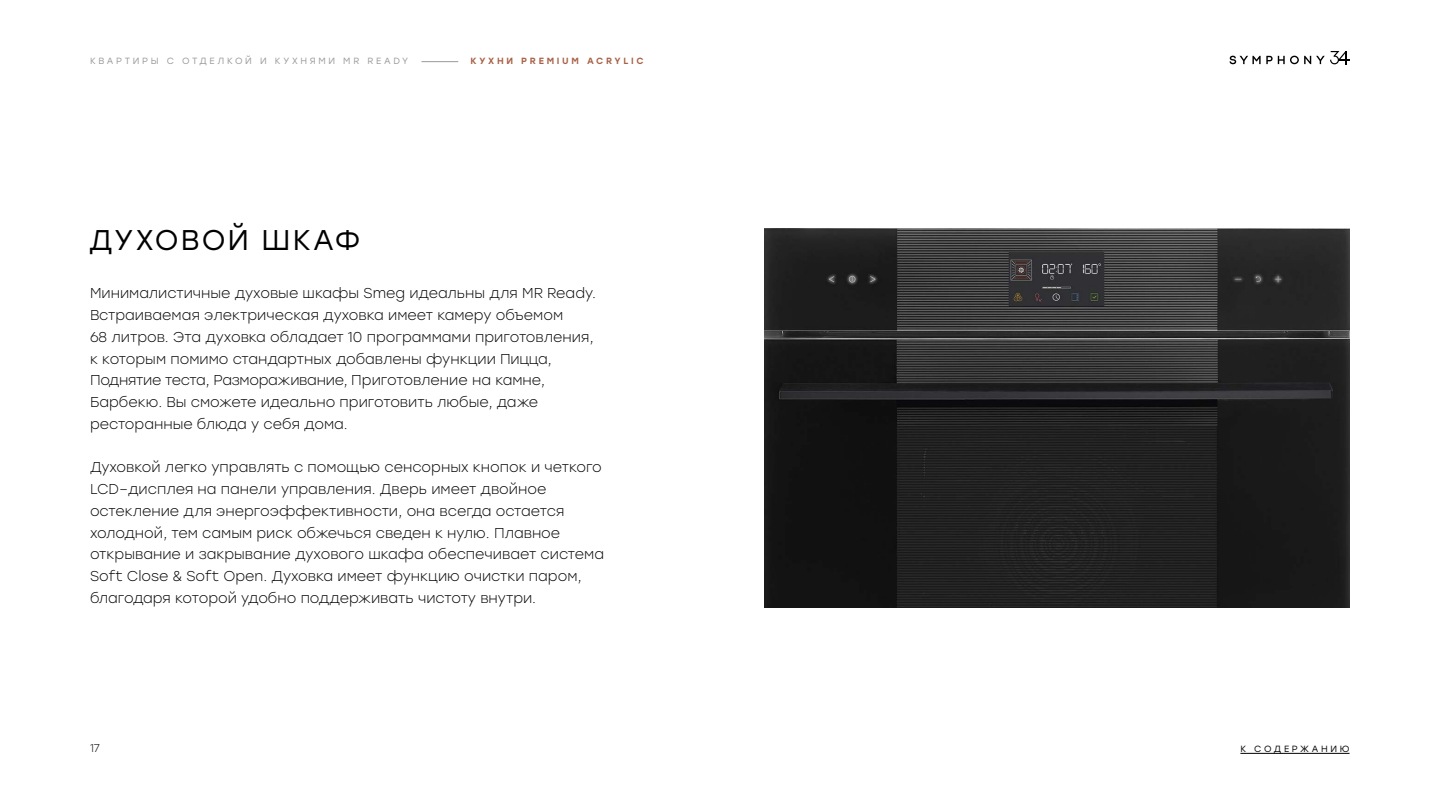
<style>
.page{position:relative;width:1440px;height:810px;background:#fff}
.page>*{position:absolute;margin:0;border:0;box-sizing:border-box;transform-origin:0 0}
.t1{font:28.5px "Stolzl";letter-spacing:.075em;color:#000}
.t2{font:300 14.25px/21.8px "Stolzl";color:#000}
.t3{font:300 11.25px "Stolzl";color:#000}
.t4{font:9px "Stolzl";letter-spacing:.3em;color:#999}
.t5{font:500 9px "Stolzl";letter-spacing:.3em;color:#a86147}
.t6{font:9px "Stolzl";letter-spacing:.3em;color:#000}
</style>
<div class="page">
<hr style="left:422px;top:61px;width:36px;height:1px;background:#999">
<img style="left:765px;top:228px;width:585px;height:380px">
<svg style="left:1230px;top:51px;width:120px;height:13px"></svg>
<hr style="left:1240px;top:753px;width:110px;height:1px;background:#000">
<p class="t4" style="left:90px;top:55px;width:320px">КВАРТИРЫ С ОТДЕЛКОЙ И КУХНЯМИ MR READY</p>
<p class="t5" style="left:470px;top:55px;width:175px">КУХНИ PREMIUM ACRYLIC</p>
<h1 class="t1" style="left:89px;top:220px;width:273px">ДУХОВОЙ ШКАФ</h1>
<p class="t2" style="left:90px;top:282px;width:508px">Минималистичные духовые шкафы Smeg идеальны для MR Ready.<br>Встраиваемая электрическая духовка имеет камеру объемом<br>68 литров. Эта духовка обладает 10 программами приготовления, к которым помимо стандартных добавлены функции Пицца, Поднятие теста, Размораживание, Приготовление на камне, Барбекю. Вы сможете идеально приготовить любые, даже ресторанные блюда у себя дома.</p>
<p class="t2" style="left:90px;top:456px;width:516px">Духовкой легко управлять с помощью сенсорных кнопок и четкого LCD–дисплея на панели управления. Дверь имеет двойное остекление для энергоэффективности, она всегда остается холодной, тем самым риск обжечься сведен к нулю. Плавное открывание и закрывание духового шкафа обеспечивает система Soft Close &amp; Soft Open. Духовка имеет функцию очистки паром, благодаря которой удобно поддерживать чистоту внутри.</p>
<p class="t3" style="left:90px;top:740px;width:11px">17</p>
<p class="t6" style="left:1240px;top:743px;width:111px">К СОДЕРЖАНИЮ</p>
</div>
